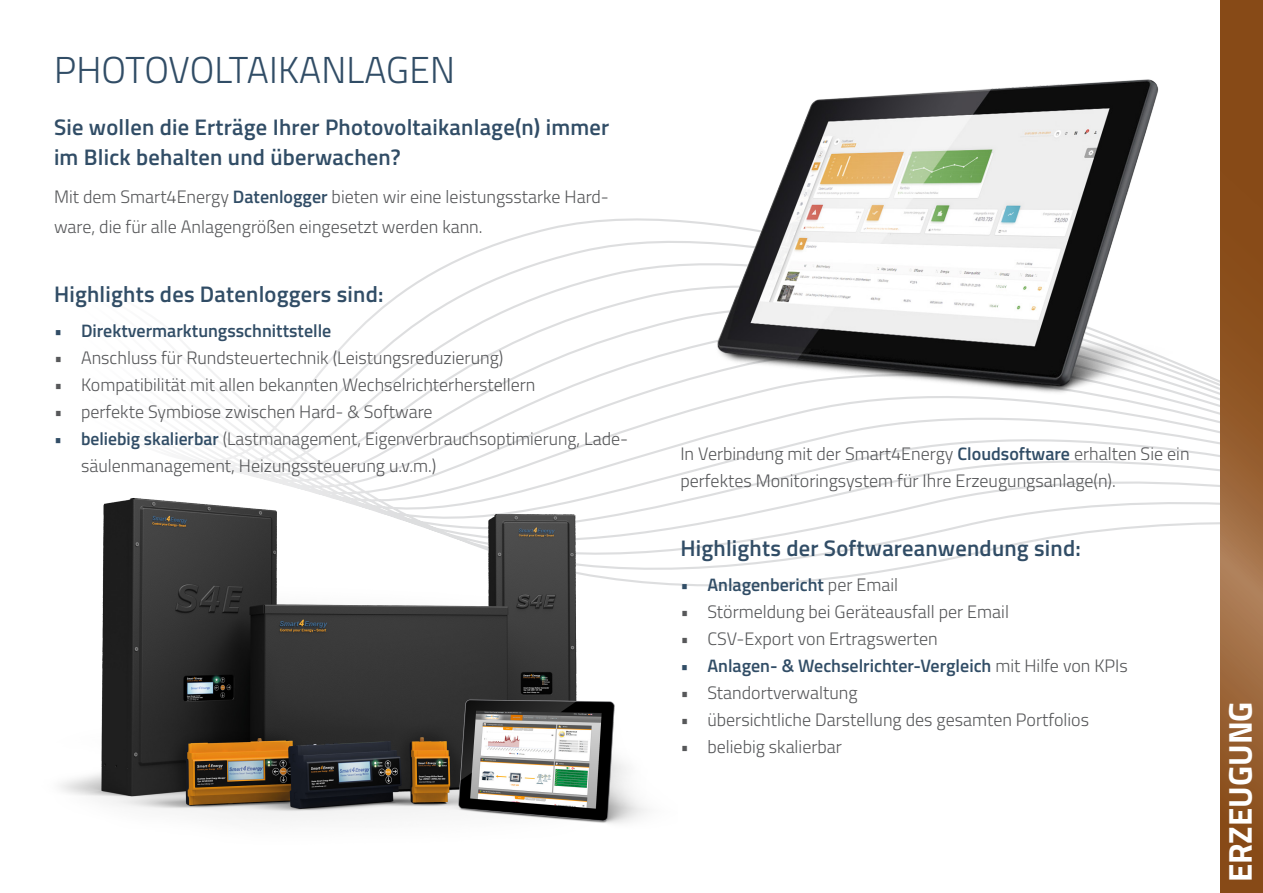
<style>
.page{position:relative;width:1263px;height:893px;background:#fff}
.page>*{position:absolute;margin:0;border:0;box-sizing:border-box;transform-origin:0 0}
.t1{font:300 37.5px "Titillium";letter-spacing:.005em;color:#314d66}
.t2{font:700 33px "Titillium";color:#fff}
.Subline{font:600 22.5px/30px "Titillium";letter-spacing:.01em;color:#314d66}
.Copy{font:300 18px/27px "Titillium";color:#57585a}
.t3{font:600 18px "Titillium";color:#314d66}
.s1{font-weight:600;color:#314d66}
.s2{font-weight:300;color:#57585a}
</style>
<div class="page">
<svg style="left:180px;top:218px;width:1040px;height:369px"></svg>
<img style="left:60px;top:414px;width:617px;height:410px">
<img style="left:708px;top:79px;width:472px;height:321px">
<svg style="left:1220px;top:0;width:43px;height:893px"></svg>
<h1 class="t1" style="left:54px;top:43px;width:402px">PHOTOVOLTAIKANLAGEN</h1>
<p class="Subline" style="left:54px;top:111px;width:557px">Sie wollen die Erträge Ihrer Photovoltaikanlage(n) immer im Blick behalten und überwachen?</p>
<p class="Copy" style="left:54px;top:181px;width:556px;line-height:30px">Mit dem Smart4Energy <span class="s1">Datenlogger</span> bieten wir eine leistungsstarke Hard&shy;ware, die für alle Anlagengrößen eingesetzt werden kann.</p>
<p class="Subline" style="left:54px;top:278px;width:331px">Highlights des Datenloggers sind:</p>
<p class="t3" style="left:54px;top:317px;width:279px">• Direktvermarktungsschnittstelle</p>
<p class="Copy" style="left:54px;top:343px;width:451px">• Anschluss für Rundsteuertechnik (Leistungsreduzierung)</p>
<p class="Copy" style="left:54px;top:370px;width:483px">• Kompatibilität mit allen bekannten Wechselrichterherstellern</p>
<p class="Copy" style="left:54px;top:397px;width:380px">• perfekte Symbiose zwischen Hard- &amp; Software</p>
<p class="Copy" style="left:81px;top:424px;width:549px;text-indent:-27px"><span class="s1">• beliebig skalierbar</span> (Lastmanagement, Eigenverbrauchsoptimierung, Lade&shy;säulenmanagement, Heizungssteuerung u.v.m.)</p>
<p class="Copy" style="left:680px;top:439px;width:511px">In Verbindung mit der Smart4Energy <span class="s1">Cloudsoftware</span> erhalten Sie ein perfektes Monitoringsystem für Ihre Erzeugungsanlage(n).</p>
<p class="Subline" style="left:680px;top:531px;width:402px">Highlights der Softwareanwendung sind:</p>
<p class="t3" style="left:680px;top:571px;width:219px">• Anlagenbericht <span class="s2">per Email</span></p>
<p class="Copy" style="left:680px;top:597px;width:330px">• Störmeldung bei Geräteausfall per Email</p>
<p class="Copy" style="left:680px;top:624px;width:259px">• CSV-Export von Ertragswerten</p>
<p class="t3" style="left:680px;top:652px;width:449px">• Anlagen- &amp; Wechselrichter-Vergleich <span class="s2">mit Hilfe von KPIs</span></p>
<p class="Copy" style="left:680px;top:678px;width:179px">• Standortverwaltung</p>
<p class="Copy" style="left:680px;top:705px;width:410px">• übersichtliche Darstellung des gesamten Portfolios</p>
<p class="Copy" style="left:680px;top:732px;width:163px">• beliebig skalierbar</p>
<p class="t2" style="left:1215px;top:882px;width:182px;rotate:-90deg">ERZEUGUNG</p>
</div>
